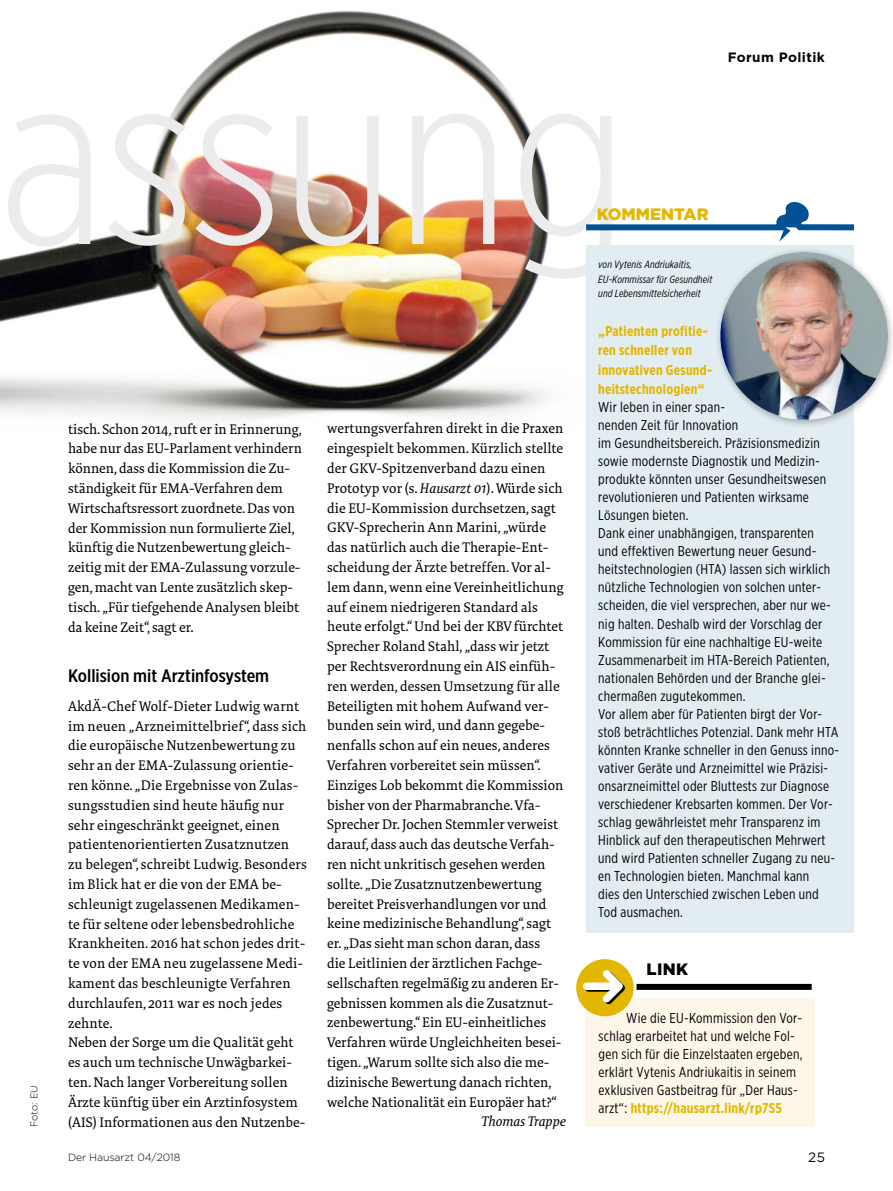
<style>
.page{position:relative;width:893px;height:1191px;background:#fff}
.page>*{position:absolute;margin:0;border:0;box-sizing:border-box;transform-origin:0 0}
.t1{font:300 246px "Gotham X Narrow";color:#ececed;scale:1.05 1}
.t2{font:500 18px "Gotham X Narrow";color:#000;scale:1.1 1}
.t3{font:900 16.5px "Gotham";color:#e3b600}
.t4{font:900 16.5px "Gotham";color:#000}
.t5{font:14.25px/19.8px "Tundra Pro";color:#000}
.t6{font:14.25px/18px "Gotham X Narrow";letter-spacing:.02em;color:#000}
.t7{font:700 14.25px/19.5px "Gotham X Narrow";letter-spacing:.02em;color:#e3b600}
.t8{font:italic 14.25px "Tundra Pro";color:#000}
.t9{font:700 13.5px "Gotham";letter-spacing:.03em;color:#000}
.t10{font:13.5px "Gotham";color:#000}
.t11{font:italic 10.5px/14.2px "Gotham X Narrow";letter-spacing:.01em;color:#000}
.t12{font:300 10.5px "Gotham";letter-spacing:-.01em;color:#000}
.t13{font:300 9.75px "Gotham";letter-spacing:-.005em;color:#000}
.s1{font-style:italic}
.s2{font-weight:700;color:#e3b600}
</style>
<div class="page">
<img style="left:0;top:11px;width:550px;height:412px">
<div style="left:586px;top:245px;width:268px;height:687px;background:#e2edf1"></div>
<div style="left:714px;top:246px;width:179px;height:182px;background:#000;opacity:.3"></div>
<img style="left:720px;top:252px;width:168px;height:168px;border-radius:84px">
<svg style="left:586px;top:201px;width:268px;height:41px"></svg>
<div style="left:586px;top:998px;width:229px;height:129px;background:#fdf7ea"></div>
<div style="left:636px;top:984px;width:176px;height:6px;background:#000"></div>
<div style="left:576px;top:959px;width:58px;height:57px;background:#e3b600;border-radius:50%"></div>
<svg style="left:583px;top:970px;width:42px;height:34px"></svg>
<p class="t9" style="left:728px;top:48px;width:99px">Forum Politik</p>
<h1 class="t1" style="left:-1px;top:13px;width:600px">assung</h1>
<p class="t3" style="left:597px;top:202px;width:113px">KOMMENTAR</p>
<p class="t11" style="left:598px;top:257px;width:116px">von Vytenis Andriukaitis,<br>EU-Kommissar für Gesundheit und Lebensmittelsicherheit</p>
<p class="t7" style="left:598px;top:321px;width:116px">„Patienten profitie&shy;ren schneller von innovativen Gesund&shy;heitstechnologien“</p>
<p class="t6" style="left:598px;top:398px;width:242px">Wir leben in einer span-<br>nenden Zeit für Innovation<br>im Gesundheitsbereich. Präzisionsmedizin sowie modernste Diagnostik und Medizin&shy;produkte könnten unser Gesundheitswesen revolutionieren und Patienten wirksame Lösungen bieten.<br>Dank einer unabhängigen, transparenten<br>und effektiven Bewertung neuer Gesund&shy;heitstechnologien (HTA) lassen sich wirklich nützliche Technologien von solchen unter&shy;scheiden, die viel versprechen, aber nur we&shy;nig halten. Deshalb wird der Vorschlag der Kommission für eine nachhaltige EU-weite Zusammenarbeit im HTA-Bereich Patienten, nationalen Behörden und der Branche glei&shy;chermaßen zugutekommen.<br>Vor allem aber für Patienten birgt der Vor&shy;stoß beträchtliches Potenzial. Dank mehr HTA könnten Kranke schneller in den Genuss inno&shy;vativer Geräte und Arzneimittel wie Präzisi&shy;onsarzneimittel oder Bluttests zur Diagnose verschiedener Krebsarten kommen. Der Vor&shy;schlag gewährleistet mehr Transparenz im Hinblick auf den therapeutischen Mehrwert und wird Patienten schneller Zugang zu neu&shy;en Technologien bieten. Manchmal kann<br>dies den Unterschied zwischen Leben und Tod ausmachen.</p>
<p class="t5" style="left:327px;top:419px;width:238px">wertungsverfahren direkt in die Praxen eingespielt bekommen. Kürzlich stellte der GKV-Spitzenverband dazu einen Prototyp vor (s. <span class="s1">Hausarzt 01</span>). Würde sich die EU-Kommission durchsetzen, sagt GKV-Sprecherin Ann Marini, „würde das natürlich auch die Therapie-Ent&shy;scheidung der Ärzte betreffen. Vor al&shy;lem dann, wenn eine Vereinheitlichung auf einem niedrigeren Standard als heute erfolgt.“ Und bei der KBV fürchtet Sprecher Roland Stahl, „dass wir jetzt per Rechtsverordnung ein AIS einfüh&shy;ren werden, dessen Umsetzung für alle Beteiligten mit hohem Aufwand ver&shy;bunden sein wird, und dann gegebe&shy;nenfalls schon auf ein neues, anderes Verfahren vorbereitet sein müssen“.<br>Einziges Lob bekommt die Kommission bisher von der Pharmabranche. Vfa-Sprecher Dr. Jochen Stemmler verweist darauf, dass auch das deutsche Verfah&shy;ren nicht unkritisch gesehen werden sollte. „Die Zusatznutzenbewertung bereitet Preisverhandlungen vor und keine medizinische Behandlung“, sagt er. „Das sieht man schon daran, dass<br>die Leitlinien der ärztlichen Fachge&shy;sellschaften regelmäßig zu anderen Er&shy;gebnissen kommen als die Zusatznut&shy;zenbewertung.“ Ein EU-einheitliches Verfahren würde Ungleichheiten besei&shy;tigen. „Warum sollte sich also die me&shy;dizinische Bewertung danach richten, welche Nationalität ein Europäer hat?“</p>
<p class="t8" style="left:482px;top:1112px;width:86px">Thomas Trappe</p>
<p class="t5" style="left:68px;top:419px;width:236px">tisch. Schon 2014, ruft er in Erinnerung, habe nur das EU-Parlament verhindern können, dass die Kommission die Zu&shy;ständigkeit für EMA-Verfahren dem Wirtschaftsressort zuordnete. Das von der Kommission nun formulierte Ziel, künftig die Nutzenbewertung gleich&shy;zeitig mit der EMA-Zulassung vorzule&shy;gen, macht van Lente zusätzlich skep&shy;tisch. „Für tiefgehende Analysen bleibt da keine Zeit“, sagt er.</p>
<p class="t2" style="left:68px;top:664px;width:184px">Kollision mit Arztinfosystem</p>
<p class="t5" style="left:68px;top:696px;width:240px">AkdÄ-Chef Wolf-Dieter Ludwig warnt im neuen „Arzneimittelbrief“, dass sich die europäische Nutzenbewertung zu sehr an der EMA-Zulassung orientie&shy;ren könne. „Die Ergebnisse von Zulas&shy;sungsstudien sind heute häufig nur sehr eingeschränkt geeignet, einen patientenorientierten Zusatznutzen zu belegen“, schreibt Ludwig. Besonders im Blick hat er die von der EMA be&shy;schleunigt zugelassenen Medikamen&shy;te für seltene oder lebensbedrohliche Krankheiten. 2016 hat schon jedes drit&shy;te von der EMA neu zugelassene Medi&shy;kament das beschleunigte Verfahren durchlaufen, 2011 war es noch jedes zehnte.<br>Neben der Sorge um die Qualität geht es auch um technische Unwägbarkei&shy;ten. Nach langer Vorbereitung sollen Ärzte künftig über ein Arztinfosystem (AIS) Informationen aus den Nutzenbe-</p>
<p class="t4" style="left:647px;top:958px;width:43px">LINK</p>
<p class="t6" style="left:598px;top:1009px;width:206px;text-indent:28px">Wie die EU-Kommission den Vor&shy;schlag erarbeitet hat und welche Fol&shy;gen sich für die Einzelstaaten ergeben, erklärt Vytenis Andriukaitis in seinem exklusiven Gastbeitrag für „Der Haus&shy;arzt“: <span class="s2">https://hausarzt.link/rp7S5</span></p>
<p class="t13" style="left:28px;top:1127px;width:43px;rotate:-90deg">Foto: EU</p>
<p class="t12" style="left:68px;top:1150px;width:114px">Der Hausarzt 04/2018</p>
<p class="t10" style="left:808px;top:1148px;width:18px">25</p>
</div>
